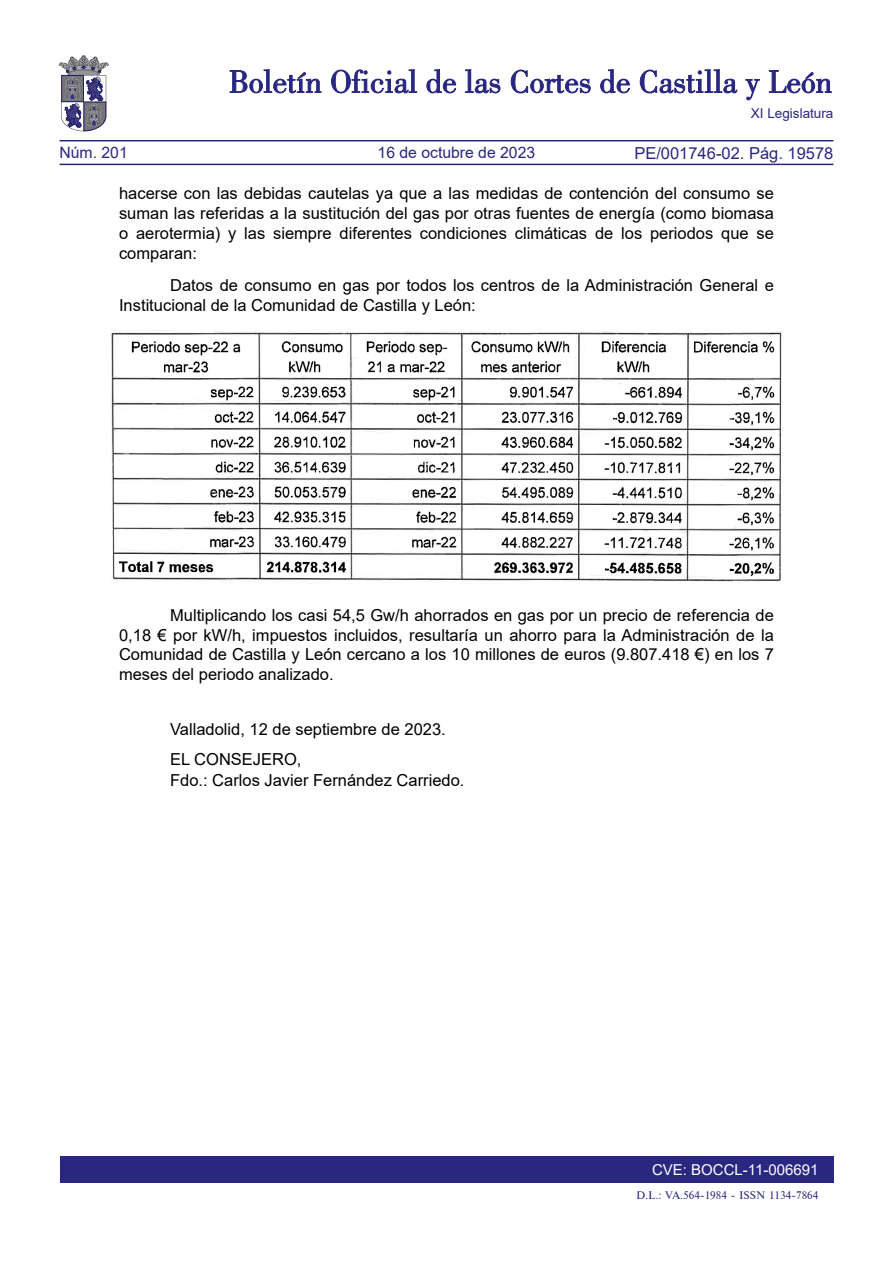
<style>
.page{position:relative;width:893px;height:1263px;background:#fff}
.page>*{position:absolute;margin:0;border:0;box-sizing:border-box;transform-origin:0 0}
.TEXTO_NORMAL{font:16.5px/19.8px "Arial";color:#000;text-align:justify}
.firma{font:16.5px/21px "Arial";color:#000}
.Fecha{font:16.5px "Arial";color:#000}
.t1{font:16.5px "Arial";color:#292780}
.t2{font:15.75px "Arial";color:#292780}
.t3{font:15px "Arial";color:#fff}
.t4{font:13.5px "Arial";color:#292780}
.t5{font:10.5px "Times";color:#292780}
</style>
<div class="page">
<div style="left:60px;top:1157px;width:773px;height:26px;background:#292780"></div>
<hr style="left:60px;top:164px;width:773px;height:1px;background:#292780">
<hr style="left:60px;top:140px;width:773px;height:1px;background:#292780">
<svg style="left:230px;top:69px;width:91px;height:24px"></svg>
<svg style="left:331px;top:69px;width:86px;height:24px"></svg>
<svg style="left:426px;top:69px;width:30px;height:24px"></svg>
<svg style="left:465px;top:69px;width:35px;height:24px"></svg>
<svg style="left:511px;top:70px;width:80px;height:23px"></svg>
<svg style="left:600px;top:69px;width:30px;height:24px"></svg>
<svg style="left:640px;top:69px;width:97px;height:24px"></svg>
<svg style="left:745px;top:79px;width:15px;height:21px"></svg>
<svg style="left:769px;top:70px;width:62px;height:23px"></svg>
<svg style="left:59px;top:55px;width:49px;height:76px"></svg>
<img style="left:110px;top:329px;width:673px;height:255px">
<p class="t4" style="left:751px;top:104px;width:84px">XI Legislatura</p>
<p class="t2" style="left:60px;top:142px;width:70px">Núm. 201</p>
<p class="t2" style="left:378px;top:142px;width:159px">16 de octubre de 2023</p>
<p class="t1" style="left:634px;top:141px;width:201px">PE/001746-02. Pág. 19578</p>
<p class="TEXTO_NORMAL" style="left:119px;top:183px;width:656px">hacerse con las debidas cautelas ya que a las medidas de contención del consumo se suman las referidas a la sustitución del gas por otras fuentes de energía (como biomasa o aerotermia) y las siempre diferentes condiciones climáticas de los periodos que se comparan:</p>
<p class="TEXTO_NORMAL" style="left:119px;top:275px;width:656px;text-indent:51px">Datos de consumo en gas por todos los centros de la Administración General e<br>Institucional de la Comunidad de Castilla y León:</p>
<p class="TEXTO_NORMAL" style="left:119px;top:605px;width:656px;text-indent:51px">Multiplicando los casi 54,5 Gw/h ahorrados en gas por un precio de referencia de 0,18 € por kW/h, impuestos incluidos, resultaría un ahorro para la Administración de la Comunidad de Castilla y León cercano a los 10 millones de euros (9.807.418 €) en los 7 meses del periodo analizado.</p>
<p class="Fecha" style="left:170px;top:718px;width:277px">Valladolid, 12 de septiembre de 2023.</p>
<p class="firma" style="left:170px;top:748px;width:296px">EL CONSEJERO,<br>Fdo.: Carlos Javier Fernández Carriedo.</p>
<p class="t3" style="left:652px;top:1159px;width:168px">CVE: BOCCL-11-006691</p>
<p class="t5" style="left:636px;top:1189px;width:184px">D.L.: VA.564-1984 - ISSN 1134-7864</p>
</div>
